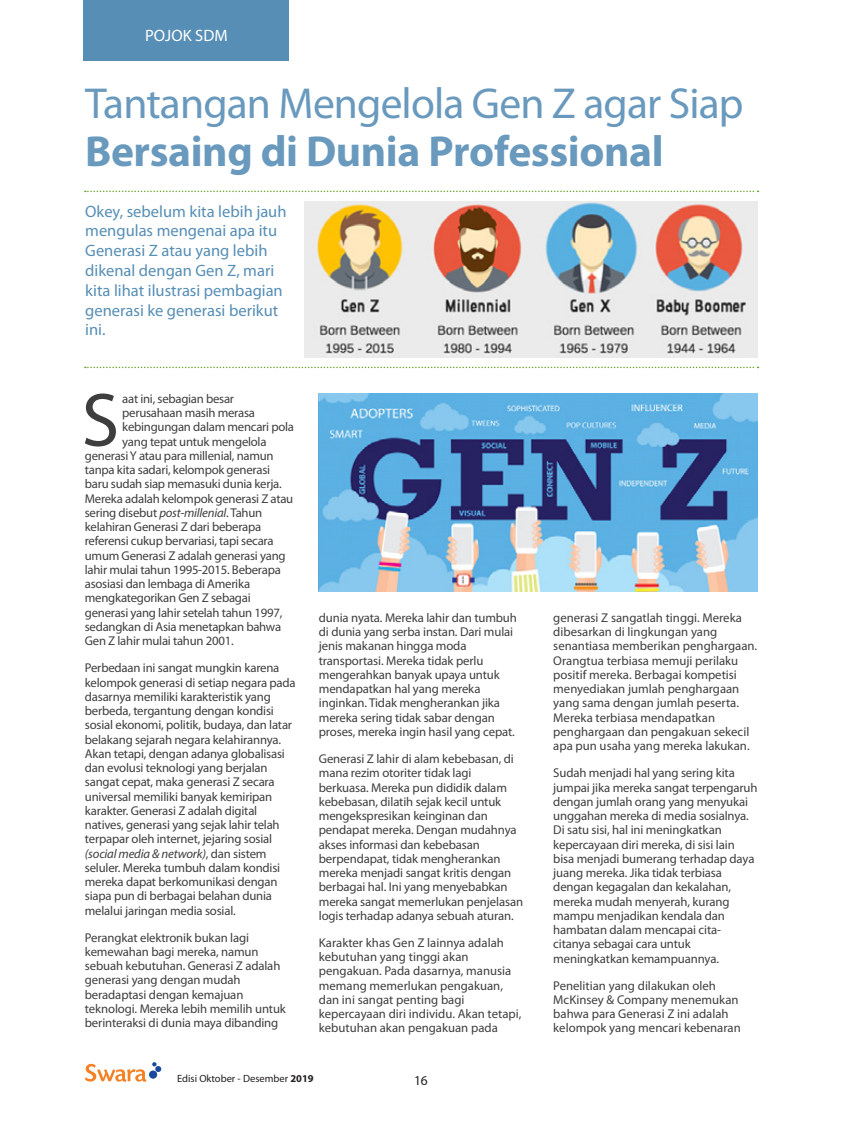
<style>
.page{position:relative;width:851px;height:1127px;background:#fff}
.page>*{position:absolute;margin:0;border:0;box-sizing:border-box;transform-origin:0 0}
.t1{font:76.2px "Myriad Pro";color:#3e3e3f}
.BODYTEKS_normal{font:43.5px/48px "Myriad Pro";letter-spacing:-.02em;color:#6999bd}
.t2{font:16.5px/19.8px "Myriad Pro";color:#568eb5}
.t3{font:16.5px "Myriad Pro";color:#fff}
.t4{font:13.5px "Myriad Pro";color:#231f20}
.t5{font:12.75px/14.2px "Myriad Pro";letter-spacing:-.01em;color:#3e3e3f}
.t6{font:10.5px "Myriad Pro";color:#231f20}
.s1{font-weight:700}
.s2{font-style:italic}
</style>
<div class="page">
<div style="left:84px;top:0;width:205px;height:61px;background:#568eb5"></div>
<img style="left:304px;top:202px;width:453px;height:155px">
<img style="left:319px;top:393px;width:438px;height:199px">
<svg style="left:85px;top:191px;width:673px;height:1px"></svg>
<svg style="left:85px;top:367px;width:673px;height:1px"></svg>
<div style="left:149px;top:1070px;width:8px;height:8px;background:#1a489c;border-radius:50%"></div>
<svg style="left:152px;top:1062px;width:9px;height:10px"></svg>
<svg style="left:85px;top:1064px;width:61px;height:17px"></svg>
<p class="t3" style="left:145px;top:25px;width:84px">POJOK SDM</p>
<p class="BODYTEKS_normal" style="left:85px;top:78px;width:660px">Tantangan Mengelola Gen Z agar Siap<br><span class="s1">Bersaing di Dunia Professional</span></p>
<p class="t2" style="left:85px;top:201px;width:203px">Okey, sebelum kita lebih jauh mengulas mengenai apa itu<br>Generasi Z atau yang lebih dikenal dengan Gen Z, mari kita lihat ilustrasi pembagian generasi ke generasi berikut ini.</p>
<p class="t1" style="left:82px;top:373px;width:39px">S</p>
<p class="t5" style="left:122px;top:391px;width:113px">aat ini, sebagian besar</p>
<p class="t5" style="left:122px;top:406px;width:134px">perusahaan masih merasa</p>
<p class="t5" style="left:122px;top:420px;width:173px">kebingungan dalam mencari pola</p>
<p class="t5" style="left:122px;top:434px;width:146px">yang tepat untuk mengelola</p>
<p class="t5" style="left:85px;top:448px;width:190px">generasi Y atau para millenial, namun</p>
<p class="t5" style="left:85px;top:463px;width:187px">tanpa kita sadari, kelompok generasi</p>
<p class="t5" style="left:85px;top:477px;width:198px">baru sudah siap memasuki dunia kerja.</p>
<p class="t5" style="left:85px;top:491px;width:210px">Mereka adalah kelompok generasi Z atau</p>
<p class="t5" style="left:85px;top:505px;width:179px">sering disebut <span class="s2">post-millenial</span>. Tahun</p>
<p class="t5" style="left:85px;top:520px;width:178px">kelahiran Generasi Z dari beberapa</p>
<p class="t5" style="left:85px;top:534px;width:190px">referensi cukup bervariasi, tapi secara</p>
<p class="t5" style="left:85px;top:548px;width:202px">umum Generasi Z adalah generasi yang</p>
<p class="t5" style="left:85px;top:562px;width:197px">lahir mulai tahun 1995-2015. Beberapa</p>
<p class="t5" style="left:85px;top:577px;width:167px">asosiasi dan lembaga di Amerika</p>
<p class="t5" style="left:85px;top:591px;width:167px">mengkategorikan Gen Z sebagai</p>
<p class="t5" style="left:85px;top:605px;width:199px">generasi yang lahir setelah tahun 1997,</p>
<p class="t5" style="left:85px;top:619px;width:198px">sedangkan di Asia menetapkan bahwa</p>
<p class="t5" style="left:85px;top:634px;width:150px">Gen Z lahir mulai tahun 2001.</p>
<p class="t5" style="left:85px;top:661px;width:212px">Perbedaan ini sangat mungkin karena kelompok generasi di setiap negara pada dasarnya memiliki karakteristik yang berbeda, tergantung dengan kondisi sosial ekonomi, politik, budaya, dan latar belakang sejarah negara kelahirannya.<br>Akan tetapi, dengan adanya globalisasi dan evolusi teknologi yang berjalan sangat cepat, maka generasi Z secara universal memiliki banyak kemiripan karakter. Generasi Z adalah digital natives, generasi yang sejak lahir telah terpapar oleh internet, jejaring sosial <span class="s2">(social media &amp; network)</span>, dan sistem seluler. Mereka tumbuh dalam kondisi mereka dapat berkomunikasi dengan siapa pun di berbagai belahan dunia melalui jaringan media sosial.</p>
<p class="t5" style="left:85px;top:930px;width:202px">Perangkat elektronik bukan lagi kemewahan bagi mereka, namun sebuah kebutuhan. Generasi Z adalah generasi yang dengan mudah beradaptasi dengan kemajuan teknologi. Mereka lebih memilih untuk berinteraksi di dunia maya dibanding</p>
<p class="t5" style="left:319px;top:610px;width:199px">dunia nyata. Mereka lahir dan tumbuh di dunia yang serba instan. Dari mulai jenis makanan hingga moda transportasi. Mereka tidak perlu mengerahkan banyak upaya untuk mendapatkan hal yang mereka inginkan. Tidak mengherankan jika mereka sering tidak sabar dengan proses, mereka ingin hasil yang cepat.</p>
<p class="t5" style="left:319px;top:751px;width:206px">Generasi Z lahir di alam kebebasan, di mana rezim otoriter tidak lagi berkuasa. Mereka pun dididik dalam kebebasan, dilatih sejak kecil untuk mengekspresikan keinginan dan pendapat mereka. Dengan mudahnya akses informasi dan kebebasan berpendapat, tidak mengherankan mereka menjadi sangat kritis dengan berbagai hal. Ini yang menyebabkan mereka sangat memerlukan penjelasan logis terhadap adanya sebuah aturan.</p>
<p class="t5" style="left:319px;top:935px;width:204px">Karakter khas Gen Z lainnya adalah kebutuhan yang tinggi akan pengakuan. Pada dasarnya, manusia memang memerlukan pengakuan, dan ini sangat penting bagi kepercayaan diri individu. Akan tetapi, kebutuhan akan pengakuan pada</p>
<p class="t6" style="left:177px;top:1072px;width:138px">Edisi Oktober - Desember <span class="s1">2019</span></p>
<p class="t4" style="left:414px;top:1072px;width:15px">16</p>
<p class="t5" style="left:553px;top:610px;width:205px">generasi Z sangatlah tinggi. Mereka dibesarkan di lingkungan yang senantiasa memberikan penghargaan.<br>Orangtua terbiasa memuji perilaku positif mereka. Berbagai kompetisi menyediakan jumlah penghargaan yang sama dengan jumlah peserta.<br>Mereka terbiasa mendapatkan penghargaan dan pengakuan sekecil apa pun usaha yang mereka lakukan.</p>
<p class="t5" style="left:553px;top:766px;width:206px">Sudah menjadi hal yang sering kita jumpai jika mereka sangat terpengaruh dengan jumlah orang yang menyukai unggahan mereka di media sosialnya.<br>Di satu sisi, hal ini meningkatkan kepercayaan diri mereka, di sisi lain bisa menjadi bumerang terhadap daya juang mereka. Jika tidak terbiasa dengan kegagalan dan kekalahan, mereka mudah menyerah, kurang mampu menjadikan kendala dan hambatan dalam mencapai cita&shy;citanya sebagai cara untuk meningkatkan kemampuannya.</p>
<p class="t5" style="left:553px;top:978px;width:189px">Penelitian yang dilakukan oleh<br>McKinsey &amp; Company menemukan bahwa para Generasi Z ini adalah kelompok yang mencari kebenaran</p>
</div>
